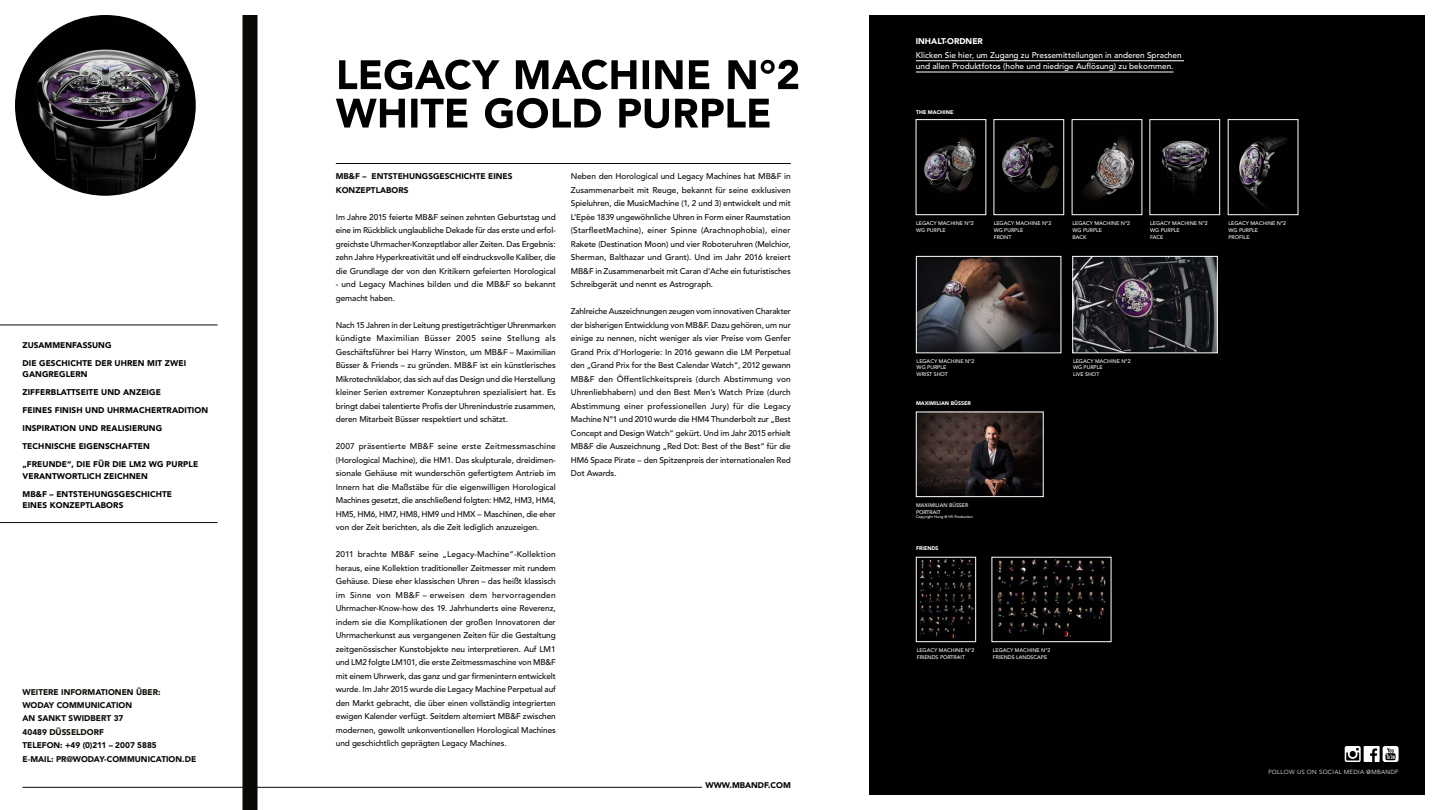
<style>
.page{position:relative;width:1440px;height:810px;background:#fff}
.page>*{position:absolute;margin:0;border:0;box-sizing:border-box;transform-origin:0 0}
.t1{font:500 8.25px/13.5px "Avenir LT Std";letter-spacing:-.01em;color:#0b0904;text-align:justify}
.t2{font:900 8.25px/18px "Avenir LT Std";letter-spacing:.01em;color:#000}
.t3{font:900 8.25px/13.5px "Avenir LT Std";color:#0b0904}
.t4{font:500 8.25px/11.2px "Avenir LT Std";color:#fff}
.t5{font:900 8.25px "Avenir";color:#000}
.t6{font:900 8.25px "Avenir LT Std";color:#fff}
.t7{font:300 6px "Avenir";letter-spacing:.05em;color:#fff}
.t8{font:500 5.25px/6.8px "Avenir LT Std";color:#fff}
.t9{font:900 5.25px "Avenir LT Std";color:#fff}
.t10{font:500 3.75px "Avenir LT Std";color:#fff}
</style>
<div class="page">
<hr style="left:22px;top:787px;width:680px;height:1px;background:#0b0904">
<hr style="left:336px;top:163px;width:455px;height:1px;background:#0b0904">
<img style="left:15px;top:15px;width:181px;height:181px;border-radius:90px">
<div style="left:242px;top:15px;width:15px;height:795px;background:#0b0904"></div>
<hr style="left:0;top:325px;width:218px;height:1px;background:#0b0904">
<hr style="left:0;top:522px;width:218px;height:1px;background:#0b0904">
<svg style="left:336px;top:98px;width:434px;height:30px"></svg>
<svg style="left:339px;top:60px;width:459px;height:30px"></svg>
<div style="left:869px;top:15px;width:556px;height:780px;background:#000"></div>
<div style="left:1383px;top:746px;width:16px;height:16px;background:#fff;border-radius:2px"></div>
<svg style="left:1345px;top:746px;width:51px;height:16px"></svg>
<img style="left:918px;top:414px;width:123px;height:81px">
<div style="left:916px;top:412px;width:127px;height:85px;border:1px solid #fff"></div>
<img style="left:919px;top:559px;width:55px;height:80px">
<div style="left:916px;top:557px;width:60px;height:85px;border:1px solid #fff"></div>
<img style="left:997px;top:559px;width:109px;height:79px">
<div style="left:992px;top:557px;width:119px;height:85px;border:1px solid #fff"></div>
<img style="left:924px;top:137px;width:52px;height:56px">
<div style="left:916px;top:119px;width:70px;height:96px;border:1px solid #fff"></div>
<img style="left:1002px;top:137px;width:57px;height:55px">
<div style="left:994px;top:119px;width:70px;height:96px;border:1px solid #fff"></div>
<img style="left:1084px;top:137px;width:51px;height:63px">
<div style="left:1072px;top:119px;width:70px;height:96px;border:1px solid #fff"></div>
<img style="left:1161px;top:140px;width:49px;height:53px">
<div style="left:1150px;top:119px;width:70px;height:96px;border:1px solid #fff"></div>
<img style="left:1239px;top:137px;width:49px;height:71px">
<div style="left:1228px;top:119px;width:70px;height:96px;border:1px solid #fff"></div>
<img style="left:918px;top:258px;width:141px;height:93px">
<div style="left:916px;top:256px;width:145px;height:97px;border:1px solid #fff"></div>
<img style="left:1074px;top:258px;width:142px;height:93px">
<div style="left:1072px;top:256px;width:146px;height:97px;border:1px solid #fff"></div>
<hr style="left:916px;top:61px;width:268px;height:1px;background:#fff">
<hr style="left:916px;top:72px;width:258px;height:1px;background:#fff">
<p class="t2" style="left:22px;top:336px;width:165px">ZUSAMMENFASSUNG<br>DIE GESCHICHTE DER UHREN MIT ZWEI</p>
<p class="t2" style="left:22px;top:365px;width:187px">GANGREGLERN<br>ZIFFERBLATTSEITE UND ANZEIGE<br>FEINES FINISH UND UHRMACHERTRADITION<br>INSPIRATION UND REALISIERUNG<br>TECHNISCHE EIGENSCHAFTEN<br>„FREUNDE“, DIE FÜR DIE LM2 WG PURPLE</p>
<p class="t2" style="left:22px;top:467px;width:151px">VERANTWORTLICH ZEICHNEN<br>MB&amp;F – ENTSTEHUNGSGESCHICHTE</p>
<p class="t2" style="left:22px;top:496px;width:102px">EINES KONZEPTLABORS</p>
<p class="t3" style="left:22px;top:685px;width:175px">WEITERE INFORMATIONEN ÜBER:<br>WODAY COMMUNICATION<br>AN SANKT SWIDBERT 37<br>40489 DÜSSELDORF<br>TELEFON: +49 (0)211 – 2007 5885<br>E-MAIL: PR@WODAY-COMMUNICATION.DE</p>
<p class="t3" style="left:336px;top:170px;width:178px">MB&amp;F – ENTSTEHUNGSGESCHICHTE EINES<br>KONZEPTLABORS</p>
<p class="t1" style="left:336px;top:210px;width:222px">Im Jahre 2015 feierte MB&amp;F seinen zehnten Geburtstag und eine im Rückblick unglaubliche Dekade für das erste und erfol&shy;greichste Uhrmacher-Konzeptlabor aller Zeiten. Das Ergebnis: zehn Jahre Hyperkreativität und elf eindrucksvolle Kaliber, die die Grundlage der von den Kritikern gefeierten Horological</p>
<p class="t1" style="left:336px;top:278px;width:222px">- und Legacy Machines bilden und die MB&amp;F so bekannt gemacht haben.</p>
<p class="t1" style="left:336px;top:318px;width:222px">Nach 15 Jahren in der Leitung prestigeträchtiger Uhrenmarken kündigte Maximilian Büsser 2005 seine Stellung als Geschäftsführer bei Harry Winston, um MB&amp;F – Maximilian Büsser &amp; Friends – zu gründen. MB&amp;F ist ein künstlerisches Mikrotechniklabor, das sich auf das Design und die Herstellung kleiner Serien extremer Konzeptuhren spezialisiert hat. Es bringt dabei talentierte Profis der Uhrenindustrie zusammen, deren Mitarbeit Büsser respektiert und schätzt.</p>
<p class="t1" style="left:336px;top:440px;width:222px">2007 präsentierte MB&amp;F seine erste Zeitmessmaschine (Horological Machine), die HM1. Das skulpturale, dreidimen&shy;sionale Gehäuse mit wunderschön gefertigtem Antrieb im Innern hat die Maßstäbe für die eigenwilligen Horological Machines gesetzt, die anschließend folgten: HM2, HM3, HM4, HM5, HM6, HM7, HM8, HM9 und HMX – Maschinen, die eher von der Zeit berichten, als die Zeit lediglich anzuzeigen.</p>
<p class="t1" style="left:336px;top:548px;width:222px">2011 brachte MB&amp;F seine „Legacy-Machine“-Kollektion heraus, eine Kollektion traditioneller Zeitmesser mit rundem Gehäuse. Diese eher klassischen Uhren – das heißt klassisch im Sinne von MB&amp;F – erweisen dem hervorragenden Uhrmacher-Know-how des 19. Jahrhunderts eine Reverenz, indem sie die Komplikationen der großen Innovatoren der Uhrmacherkunst aus vergangenen Zeiten für die Gestaltung zeitgenössischer Kunstobjekte neu interpretieren. Auf LM1 und LM2 folgte LM101, die erste Zeitmessmaschine von MB&amp;F mit einem Uhrwerk, das ganz und gar firmenintern entwickelt wurde. Im Jahr 2015 wurde die Legacy Machine Perpetual auf den Markt gebracht, die über einen vollständig integrierten ewigen Kalender verfügt. Seitdem alterniert MB&amp;F zwischen modernen, gewollt unkonventionellen Horological Machines und geschichtlich geprägten Legacy Machines.</p>
<p class="t1" style="left:571px;top:170px;width:222px">Neben den Horological und Legacy Machines hat MB&amp;F in Zusammenarbeit mit Reuge, bekannt für seine exklusiven Spieluhren, die MusicMachine (1, 2 und 3) entwickelt und mit L’Epèe 1839 ungewöhnliche Uhren in Form einer Raumstation (StarfleetMachine), einer Spinne (Arachnophobia), einer Rakete (Destination Moon) und vier Roboteruhren (Melchior, Sherman, Balthazar und Grant). Und im Jahr 2016 kreiert MB&amp;F in Zusammenarbeit mit Caran d’Ache ein futuristisches Schreibgerät und nennt es Astrograph.</p>
<p class="t1" style="left:571px;top:305px;width:222px">Zahlreiche Auszeichnungen zeugen vom innovativen Charakter der bisherigen Entwicklung von MB&amp;F. Dazu gehören, um nur einige zu nennen, nicht weniger als vier Preise vom Genfer Grand Prix d’Horlogerie: In 2016 gewann die LM Perpetual den „Grand Prix for the Best Calendar Watch“, 2012 gewann MB&amp;F den Öffentlichkeitspreis (durch Abstimmung von Uhrenliebhabern) und den Best Men’s Watch Prize (durch Abstimmung einer professionellen Jury) für die Legacy Machine N°1 und 2010 wurde die HM4 Thunderbolt zur „Best Concept and Design Watch“ gekürt. Und im Jahr 2015 erhielt MB&amp;F die Auszeichnung „Red Dot: Best of the Best“ für die HM6 Space Pirate – den Spitzenpreis der internationalen Red Dot Awards.</p>
<p class="t5" style="left:705px;top:778px;width:87px">WWW.MBANDF.COM</p>
<p class="t6" style="left:916px;top:36px;width:69px">INHALT-ORDNER</p>
<p class="t4" style="left:916px;top:49px;width:267px">Klicken Sie hier, um Zugang zu Pressemitteilungen in anderen Sprachen und allen Produktfotos (hohe und niedrige Auflösung) zu bekommen.</p>
<p class="t9" style="left:916px;top:109px;width:39px">THE MACHINE</p>
<p class="t8" style="left:916px;top:220px;width:59px">LEGACY MACHINE N°2<br>WG PURPLE</p>
<p class="t8" style="left:994px;top:220px;width:59px">LEGACY MACHINE N°2<br>WG PURPLE<br>FRONT</p>
<p class="t8" style="left:1072px;top:220px;width:59px">LEGACY MACHINE N°2<br>WG PURPLE<br>BACK</p>
<p class="t8" style="left:1150px;top:220px;width:59px">LEGACY MACHINE N°2<br>WG PURPLE<br>FACE</p>
<p class="t8" style="left:1228px;top:220px;width:59px">LEGACY MACHINE N°2<br>WG PURPLE<br>PROFILE</p>
<p class="t8" style="left:917px;top:357px;width:59px">LEGACY MACHINE N°2<br>WG PURPLE<br>WRIST SHOT</p>
<p class="t8" style="left:1073px;top:357px;width:59px">LEGACY MACHINE N°2<br>WG PURPLE<br>LIVE SHOT</p>
<p class="t9" style="left:916px;top:400px;width:56px">MAXIMILIAN BÜSSER</p>
<p class="t8" style="left:916px;top:502px;width:54px">MAXIMILIAN BÜSSER<br>PORTRAIT</p>
<p class="t10" style="left:916px;top:515px;width:58px">Copyright Hung @ H5 Production</p>
<p class="t9" style="left:916px;top:545px;width:24px">FRIENDS</p>
<p class="t8" style="left:917px;top:647px;width:59px">LEGACY MACHINE N°2<br>FRIENDS PORTRAIT</p>
<p class="t8" style="left:993px;top:647px;width:59px">LEGACY MACHINE N°2<br>FRIENDS LANDSCAPE</p>
<p class="t7" style="left:1268px;top:768px;width:132px">FOLLOW US ON SOCIAL MEDIA @MBANDF</p>
</div>
